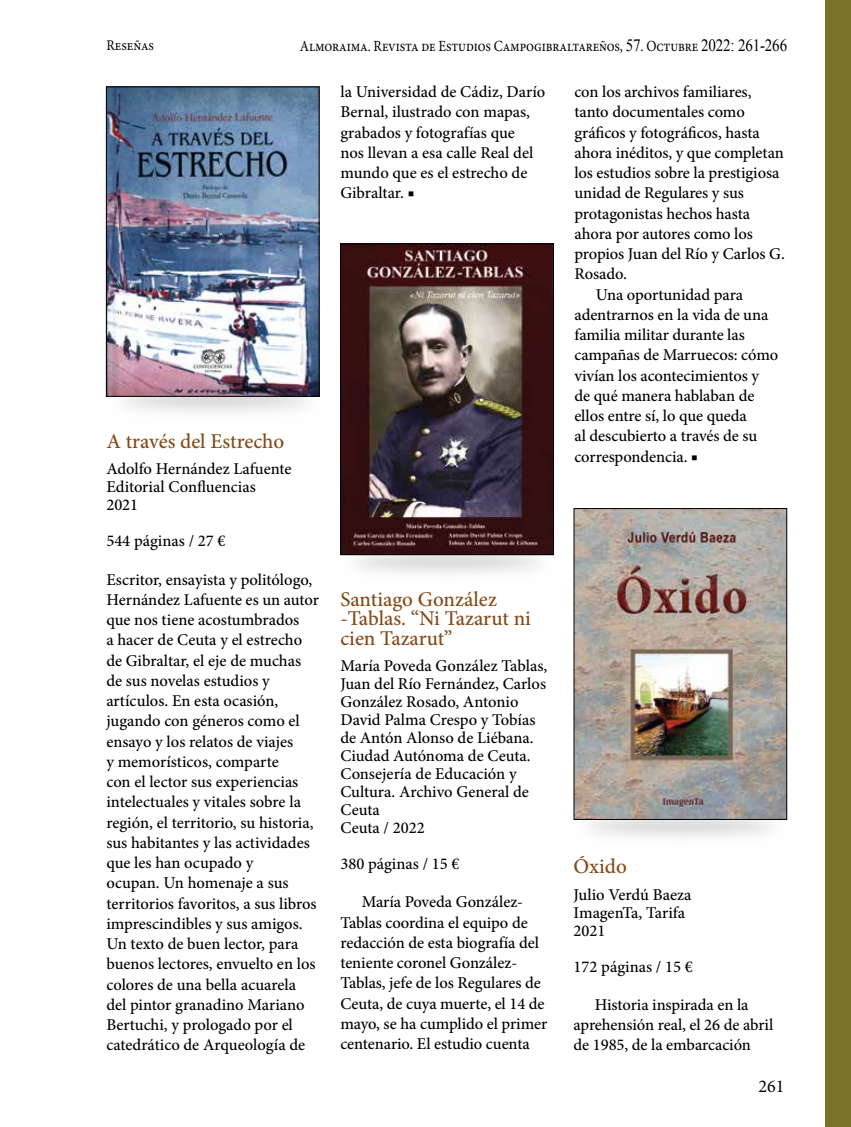
<style>
.page{position:relative;width:851px;height:1127px;background:#fff}
.page>*{position:absolute;margin:0;border:0;box-sizing:border-box;transform-origin:0 0}
.t1{font:500 21px/19.5px "Minion Pro";color:#844917}
.t2{font:18px "Minion Pro";color:#000}
.t3{font:500 16.5px/20.2px "Minion Pro";letter-spacing:-.005em;color:#000}
.t4{font:15.6px "Minion Pro";letter-spacing:-.01em;color:#000;scale:.87 1}
.t5{font:14.85px "Minion Pro";letter-spacing:-.005em;color:#000;scale:.91 1}
.s1{font-family:"Times New Roman";font-size:17.25px}
</style>
<div class="page">
<div style="left:825px;top:0;width:25px;height:1127px;background:#787327"></div>
<img style="left:105px;top:372px;width:215px;height:40px">
<img style="left:108px;top:89px;width:209px;height:306px">
<div style="left:106px;top:87px;width:213px;height:310px;border:1px solid #000"></div>
<img style="left:342px;top:245px;width:210px;height:308px">
<div style="left:340px;top:243px;width:214px;height:312px;border:1px solid #000"></div>
<img style="left:575px;top:510px;width:210px;height:308px">
<div style="left:573px;top:508px;width:214px;height:312px;border:1px solid #000"></div>
<p class="t5" style="left:106px;top:36px;width:54px">Reseñas</p>
<p class="t4" style="left:300px;top:35px;width:561px">Almoraima. Revista de Estudios Campogibraltareños, <span class="s1">57</span>. Octubre <span class="s1">2022: 261-266</span></p>
<p class="t1" style="left:106px;top:431px;width:179px">A través del Estrecho</p>
<p class="t3" style="left:106px;top:460px;width:187px;line-height:18px">Adolfo Hernández Lafuente<br>Editorial Confluencias<br>2021</p>
<p class="t3" style="left:106px;top:531px;width:121px">544 páginas / 27 €</p>
<p class="t3" style="left:106px;top:569px;width:214px">Escritor, ensayista y politólogo,<br>Hernández Lafuente es un autor que nos tiene acostumbrados<br>a hacer de Ceuta y el estrecho de Gibraltar, el eje de muchas de sus novelas estudios y artículos. En esta ocasión, jugando con géneros como el ensayo y los relatos de viajes<br>y memorísticos, comparte<br>con el lector sus experiencias intelectuales y vitales sobre la región, el territorio, su historia, sus habitantes y las actividades que les han ocupado y<br>ocupan. Un homenaje a sus territorios favoritos, a sus libros imprescindibles y sus amigos.<br>Un texto de buen lector, para buenos lectores, envuelto en los colores de una bella acuarela del pintor granadino Mariano<br>Bertuchi, y prologado por el catedrático de Arqueología de</p>
<p class="t3" style="left:340px;top:82px;width:206px">la Universidad de Cádiz, Darío<br>Bernal, ilustrado con mapas, grabados y fotografías que<br>nos llevan a esa calle Real del mundo que es el estrecho de<br>Gibraltar. ■</p>
<p class="t3" style="left:574px;top:82px;width:178px">con los archivos familiares,</p>
<p class="t3" style="left:574px;top:102px;width:172px">tanto documentales como</p>
<p class="t3" style="left:574px;top:122px;width:187px">gráficos y fotográficos, hasta</p>
<p class="t3" style="left:574px;top:142px;width:211px">ahora inéditos, y que completan</p>
<p class="t3" style="left:574px;top:163px;width:206px">los estudios sobre la prestigiosa</p>
<p class="t3" style="left:574px;top:183px;width:171px">unidad de Regulares y sus</p>
<p class="t3" style="left:574px;top:203px;width:177px">protagonistas hechos hasta</p>
<p class="t3" style="left:574px;top:223px;width:180px">ahora por autores como los</p>
<p class="t3" style="left:574px;top:244px;width:212px">propios Juan del Río y Carlos G.</p>
<p class="t3" style="left:574px;top:264px;width:54px">Rosado.</p>
<p class="t3" style="left:595px;top:284px;width:149px">Una oportunidad para</p>
<p class="t3" style="left:574px;top:304px;width:195px">adentrarnos en la vida de una</p>
<p class="t3" style="left:574px;top:325px;width:172px">familia militar durante las</p>
<p class="t3" style="left:574px;top:345px;width:205px">campañas de Marruecos: cómo</p>
<p class="t3" style="left:574px;top:365px;width:186px">vivían los acontecimientos y</p>
<p class="t3" style="left:574px;top:385px;width:181px">de qué manera hablaban de</p>
<p class="t3" style="left:574px;top:406px;width:174px">ellos entre sí, lo que queda</p>
<p class="t3" style="left:574px;top:426px;width:184px">al descubierto a través de su</p>
<p class="t3" style="left:574px;top:446px;width:125px">correspondencia. ■</p>
<p class="t1" style="left:340px;top:589px;width:192px">Santiago González -Tablas. “Ni Tazarut ni cien Tazarut”</p>
<p class="t3" style="left:340px;top:657px;width:208px;line-height:18px">María Poveda González Tablas,<br>Juan del Río Fernández, Carlos<br>González Rosado, Antonio<br>David Palma Crespo y Tobías de Antón Alonso de Liébana.<br>Ciudad Autónoma de Ceuta.<br>Consejería de Educación y<br>Cultura. Archivo General de<br>Ceuta<br>Ceuta / 2022</p>
<p class="t3" style="left:340px;top:854px;width:121px">380 páginas / 15 €</p>
<p class="t3" style="left:340px;top:892px;width:208px;text-indent:21px">María Poveda González-<br>Tablas coordina el equipo de redacción de esta biografía del teniente coronel González-<br>Tablas, jefe de los Regulares de<br>Ceuta, de cuya muerte, el 14 de mayo, se ha cumplido el primer centenario. El estudio cuenta</p>
<p class="t1" style="left:573px;top:857px;width:55px">Óxido</p>
<p class="t3" style="left:573px;top:885px;width:119px;line-height:18px">Julio Verdú Baeza<br>ImagenTa, Tarifa<br>2021</p>
<p class="t3" style="left:573px;top:956px;width:121px">172 páginas / 15 €</p>
<p class="t3" style="left:573px;top:994px;width:201px;text-indent:21px">Historia inspirada en la aprehensión real, el 26 de abril de 1985, de la embarcación</p>
<p class="t2" style="left:758px;top:1074px;width:27px">261</p>
</div>
